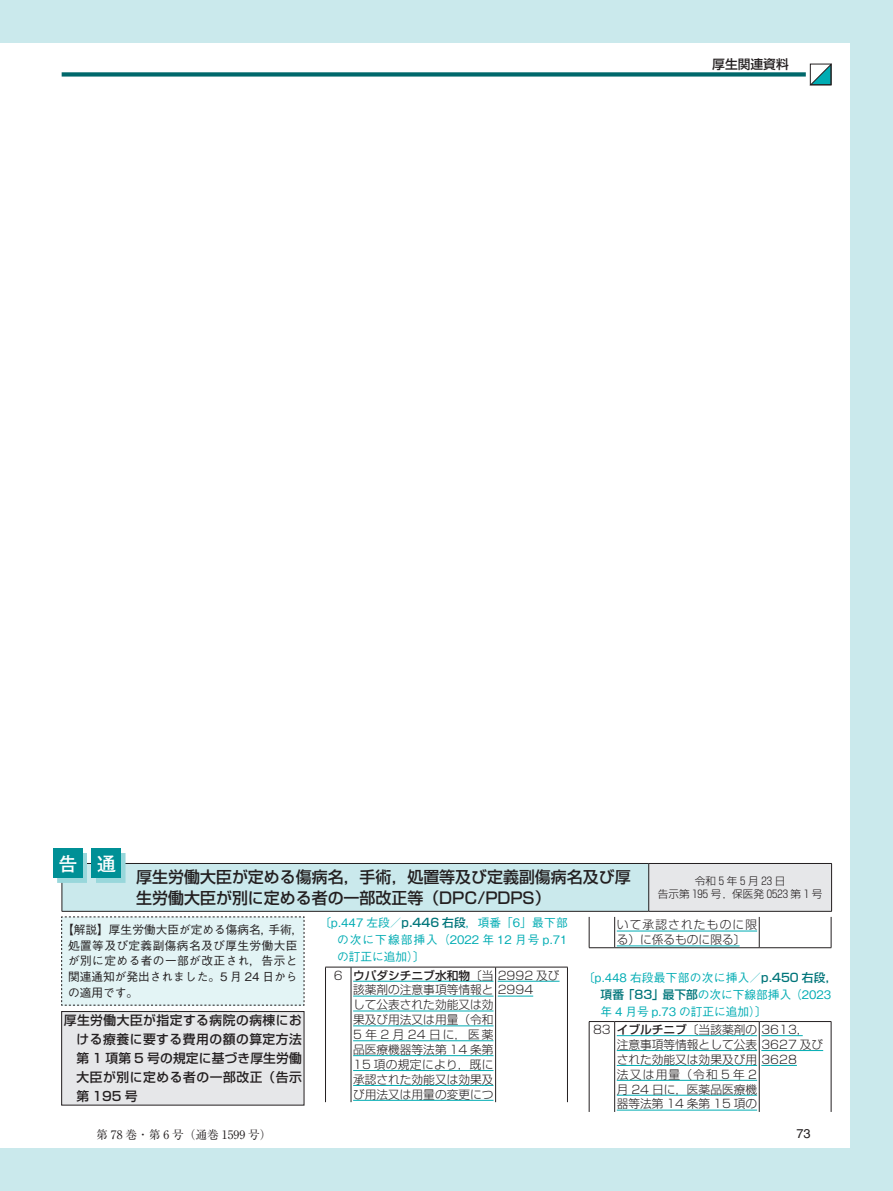
<style>
.page{position:relative;width:893px;height:1191px;background:#fff}
.page>*{position:absolute;margin:0;border:0;box-sizing:border-box;transform-origin:0 0}
.t1{font:700 19.2px "Futo Go B101 Pro";color:#fff}
.t2{font:500 15.9px/21.3px "Shin Go Pro";color:#231f20}
.t3{font:500 12.75px/19.2px "Shin Go Pro";letter-spacing:.04em;color:#231f20;text-align:justify}
.t4{font:12.75px "Helvetica LT Std";color:#231f20}
.t5{font:300 11.7px/14.9px "Shin Go Pro";color:#231f20}
.t6{font:500 11.7px/17px "Gothic BBB Pro";color:#00acb3;text-align:justify}
.t7{font:500 11.7px/15.9px "Gothic BBB Pro";letter-spacing:.035em;color:#231f20}
.t8{font:300 11.7px/14.9px "Shin Go Pro";letter-spacing:.1em;color:#231f20}
.t9{font:11.7px "Ryumin Pro";color:#231f20}
.t10{font:300 10.65px/12.8px "Shin Go Pro";color:#231f20;text-align:center}
.s1{font-family:"Shin Go Pro";color:#00757a}
.s2{font-weight:500}
</style>
<div class="page">
<svg style="left:810px;top:63px;width:22px;height:23px"></svg>
<div style="left:810px;top:64px;width:21px;height:21px;border:1px solid #231f20"></div>
<div style="left:62px;top:72px;width:744px;height:5px;background:#00686b"></div>
<div style="left:850px;top:0;width:43px;height:1191px;background:#cae9ec"></div>
<div style="left:0;top:1148px;width:893px;height:43px;background:#cae9ec"></div>
<div style="left:0;top:0;width:893px;height:43px;background:#cae9ec"></div>
<div style="left:61px;top:916px;width:244px;height:90px;background:#e3f4f5"></div>
<div style="left:62px;top:1011px;width:242px;height:94px;background:#e6e7e9"></div>
<div style="left:61px;top:1011px;width:243px;height:94px;border:1px solid #231f20"></div>
<svg style="left:325px;top:966px;width:26px;height:1px"></svg>
<hr style="left:325px;top:967px;width:1px;height:135px;background:#231f20">
<hr style="left:351px;top:966px;width:145px;height:1px;background:#231f20">
<hr style="left:351px;top:967px;width:1px;height:135px;background:#231f20">
<hr style="left:496px;top:966px;width:72px;height:1px;background:#231f20">
<hr style="left:495px;top:967px;width:1px;height:135px;background:#231f20">
<hr style="left:567px;top:967px;width:1px;height:135px;background:#231f20">
<hr style="left:353px;top:980px;width:140px;height:1px;background:#00acb3">
<hr style="left:353px;top:995px;width:140px;height:1px;background:#00acb3">
<hr style="left:353px;top:1010px;width:140px;height:1px;background:#00acb3">
<hr style="left:353px;top:1025px;width:140px;height:1px;background:#00acb3">
<hr style="left:353px;top:1040px;width:140px;height:1px;background:#00acb3">
<hr style="left:353px;top:1055px;width:140px;height:1px;background:#00acb3">
<hr style="left:353px;top:1070px;width:140px;height:1px;background:#00acb3">
<hr style="left:353px;top:1085px;width:140px;height:1px;background:#00acb3">
<hr style="left:353px;top:1099px;width:140px;height:1px;background:#00acb3">
<hr style="left:498px;top:980px;width:62px;height:1px;background:#00acb3">
<hr style="left:498px;top:995px;width:35px;height:1px;background:#00acb3">
<hr style="left:589px;top:917px;width:1px;height:30px;background:#231f20">
<hr style="left:614px;top:917px;width:1px;height:30px;background:#231f20">
<hr style="left:759px;top:917px;width:1px;height:30px;background:#231f20">
<hr style="left:831px;top:917px;width:1px;height:30px;background:#231f20">
<svg style="left:589px;top:947px;width:26px;height:1px"></svg>
<hr style="left:615px;top:947px;width:144px;height:1px;background:#231f20">
<hr style="left:759px;top:947px;width:72px;height:1px;background:#231f20">
<hr style="left:617px;top:930px;width:140px;height:1px;background:#00acb3">
<hr style="left:617px;top:945px;width:123px;height:1px;background:#00acb3">
<hr style="left:614px;top:1021px;width:1px;height:91px;background:#231f20">
<hr style="left:759px;top:1021px;width:1px;height:91px;background:#231f20">
<svg style="left:590px;top:1021px;width:25px;height:1px"></svg>
<hr style="left:589px;top:1021px;width:1px;height:91px;background:#231f20">
<hr style="left:615px;top:1021px;width:144px;height:1px;background:#231f20">
<hr style="left:759px;top:1021px;width:72px;height:1px;background:#231f20">
<hr style="left:831px;top:1021px;width:1px;height:91px;background:#231f20">
<hr style="left:617px;top:1035px;width:140px;height:1px;background:#00acb3">
<hr style="left:617px;top:1050px;width:140px;height:1px;background:#00acb3">
<hr style="left:617px;top:1065px;width:140px;height:1px;background:#00acb3">
<hr style="left:617px;top:1080px;width:140px;height:1px;background:#00acb3">
<hr style="left:617px;top:1094px;width:140px;height:1px;background:#00acb3">
<hr style="left:617px;top:1109px;width:140px;height:1px;background:#00acb3">
<hr style="left:761px;top:1035px;width:42px;height:1px;background:#00acb3">
<hr style="left:761px;top:1050px;width:62px;height:1px;background:#00acb3">
<hr style="left:761px;top:1065px;width:36px;height:1px;background:#00acb3">
<div style="left:62px;top:863px;width:587px;height:48px;background:#cae9ec"></div>
<div style="left:649px;top:863px;width:183px;height:48px;background:#e6e7e9"></div>
<hr style="left:62px;top:863px;width:587px;height:1px;background:#231f20">
<hr style="left:62px;top:863px;width:1px;height:48px;background:#231f20">
<hr style="left:649px;top:863px;width:183px;height:1px;background:#231f20">
<hr style="left:648px;top:863px;width:1px;height:48px;background:#231f20">
<hr style="left:831px;top:863px;width:1px;height:48px;background:#231f20">
<hr style="left:62px;top:911px;width:587px;height:1px;background:#231f20">
<hr style="left:649px;top:911px;width:183px;height:1px;background:#231f20">
<div style="left:57px;top:852px;width:30px;height:30px;background:#98d7db"></div>
<div style="left:53px;top:848px;width:30px;height:30px;background:#009096"></div>
<div style="left:96px;top:852px;width:29px;height:30px;background:#98d7db"></div>
<div style="left:91px;top:848px;width:30px;height:30px;background:#009096"></div>
<p class="t3" style="left:712px;top:53px;width:78px">厚生関連資料</p>
<h1 class="t1" style="left:58px;top:848px;width:59px">告 通</h1>
<h2 class="t2" style="left:136px;top:864px;width:496px">厚生労働大臣が定める傷病名，手術，処置等及び定義副傷病名及び厚生労働大臣が別に定める者の一部改正等（DPC/PDPS）</h2>
<p class="t10" style="left:658px;top:873px;width:166px">令和5年5月23日<br>告示第 195 号，保医発 0523 第 1 号</p>
<p class="t7" style="left:68px;top:919px;width:237px;text-indent:-6px">【解説】厚生労働大臣が定める傷病名，手術，処置等及び定義副傷病名及び厚生労働大臣が別に定める者の一部が改正され，告示と関連通知が発出されました。5 月 24 日からの適用です。</p>
<p class="t3" style="left:77px;top:1009px;width:227px;text-indent:-13px">厚生労働大臣が指定する病院の病棟における療養に要する費用の額の算定方法第 1 項第 5 号の規定に基づき厚生労働大臣が別に定める者の一部改正（告示第 195 号</p>
<p class="t6" style="left:337px;top:913px;width:232px;text-indent:-18px">〔p.447 左段／<span class="s1">p.446 右段</span>，項番「6」最下部の次に下線部挿入（2022 年 12 月号 p.71の訂正に追加）〕</p>
<p class="t5" style="left:353px;top:966px;width:208px;text-indent:-19px">6 <span class="s2">ウパダシチニブ水和物</span>〔当 2992 及び該薬剤の注意事項等情報と 2994<br>して公表された効能又は効<br>果及び用法又は用量（令和<br>5年2月24日に，医薬<br>品医療機器等法第 14 条第<br>15 項の規定により，既に<br>承認された効能又は効果及<br>び用法又は用量の変更につ</p>
<p class="t8" style="left:617px;top:916px;width:142px">いて承認されたものに限る）に係るものに限る〕</p>
<p class="t6" style="left:601px;top:967px;width:238px;text-align:left;text-indent:-18px">〔p.448 右段最下部の次に挿入／<span class="s1">p.450 右段，項番「83」最下部</span>の次に下線部挿入（2023年 4 月号 p.73 の訂正に追加）〕</p>
<p class="t5" style="left:617px;top:1020px;width:208px;text-indent:-24px">83 <span class="s2">イブルチニブ</span>〔当該薬剤の 3613，注意事項等情報として公表 3627 及びされた効能又は効果及び用 3628<br>法又は用量（令和 5 年 2<br>月 24 日に，医薬品医療機<br>器等法第 14 条第 15 項の</p>
<p class="t9" style="left:96px;top:1125px;width:177px">第 78 巻・第 6 号（通巻 1599 号）</p>
<p class="t4" style="left:796px;top:1126px;width:16px">73</p>
</div>
